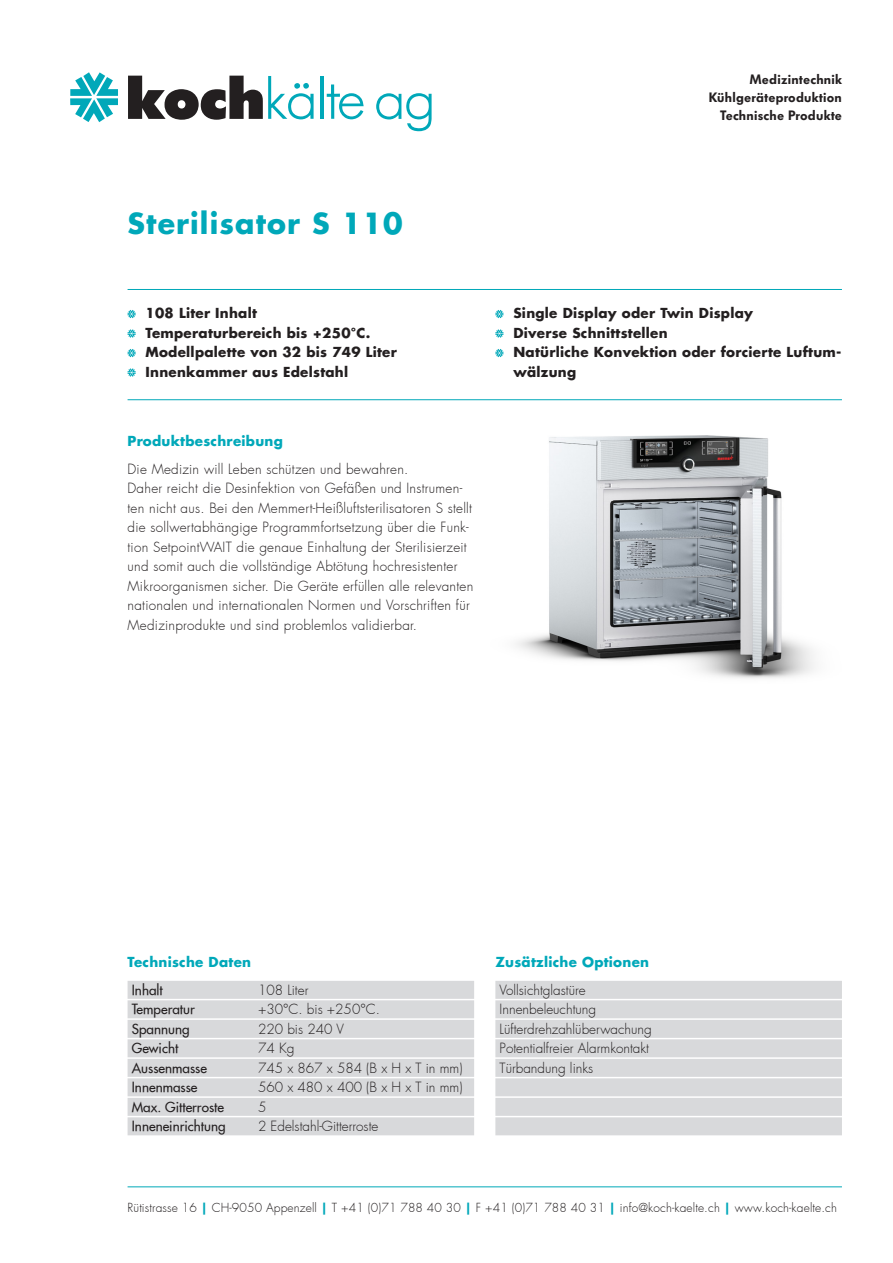
<style>
.page{position:relative;width:893px;height:1263px;background:#fff}
.page>*{position:absolute;margin:0;border:0;box-sizing:border-box;transform-origin:0 0}
.t1{font:700 28.5px "Futura";letter-spacing:.04em;color:#00a8b9}
.t2{font:300 13.5px/19.5px "Futura";letter-spacing:.02em;color:#231f20}
.Aufzählung{font:700 13.5px/19.5px "Futura";letter-spacing:.02em;color:#231f20}
.t3{font:300 13.5px/19.5px "Futura";color:#231f20}
.t4{font:500 13.5px "Futura";color:#231f20}
.t5{font:700 13.5px "Futura";letter-spacing:.02em;color:#00a8b9}
.t6{font:600 13.5px/18px "Futura BQ";letter-spacing:.02em;color:#231f20;text-align:right}
.t7{font:300 12px "Futura";letter-spacing:.01em;color:#231f20}
.s1{font-weight:700;color:#00a8b9}
</style>
<div class="page">
<img style="left:516px;top:436px;width:299px;height:243px">
<svg style="left:128px;top:310px;width:8px;height:8px"></svg>
<svg style="left:128px;top:329px;width:8px;height:9px"></svg>
<svg style="left:128px;top:349px;width:8px;height:8px"></svg>
<svg style="left:128px;top:368px;width:8px;height:9px"></svg>
<svg style="left:495px;top:310px;width:8px;height:8px"></svg>
<svg style="left:495px;top:329px;width:8px;height:9px"></svg>
<svg style="left:495px;top:349px;width:8px;height:8px"></svg>
<svg style="left:70px;top:72px;width:48px;height:50px"></svg>
<svg style="left:128px;top:76px;width:186px;height:44px"></svg>
<hr style="left:320px;top:76px;width:3px;height:43px;background:#00a8b9">
<svg style="left:327px;top:84px;width:37px;height:35px"></svg>
<svg style="left:376px;top:93px;width:56px;height:38px"></svg>
<hr style="left:128px;top:289px;width:714px;height:1px;background:#00a8b9">
<hr style="left:128px;top:399px;width:714px;height:1px;background:#00a8b9">
<hr style="left:128px;top:1186px;width:714px;height:1px;background:#00a8b9">
<div style="left:495px;top:981px;width:347px;height:18px;background:#d8d9db"></div>
<div style="left:495px;top:1000px;width:347px;height:18px;background:#d8d9db"></div>
<div style="left:495px;top:1020px;width:347px;height:18px;background:#d8d9db"></div>
<div style="left:495px;top:1039px;width:347px;height:18px;background:#d8d9db"></div>
<div style="left:495px;top:1059px;width:347px;height:18px;background:#d8d9db"></div>
<div style="left:495px;top:1078px;width:347px;height:18px;background:#d8d9db"></div>
<div style="left:495px;top:1098px;width:347px;height:18px;background:#d8d9db"></div>
<div style="left:495px;top:1117px;width:347px;height:18px;background:#d8d9db"></div>
<div style="left:128px;top:981px;width:346px;height:18px;background:#d8d9db"></div>
<div style="left:128px;top:1000px;width:346px;height:18px;background:#d8d9db"></div>
<div style="left:128px;top:1020px;width:346px;height:18px;background:#d8d9db"></div>
<div style="left:128px;top:1039px;width:346px;height:18px;background:#d8d9db"></div>
<div style="left:128px;top:1059px;width:346px;height:18px;background:#d8d9db"></div>
<div style="left:128px;top:1078px;width:346px;height:18px;background:#d8d9db"></div>
<div style="left:128px;top:1098px;width:346px;height:18px;background:#d8d9db"></div>
<div style="left:128px;top:1117px;width:346px;height:18px;background:#d8d9db"></div>
<h1 class="t1" style="left:128px;top:204px;width:277px">Sterilisator S 110</h1>
<p class="Aufzählung" style="left:146px;top:303px;width:113px">108 Liter Inhalt</p>
<p class="Aufzählung" style="left:146px;top:323px;width:226px">Temperaturbereich bis +250°C.</p>
<p class="Aufzählung" style="left:146px;top:342px;width:253px">Modellpalette von 32 bis 749 Liter</p>
<p class="Aufzählung" style="left:146px;top:362px;width:204px">Innenkammer aus Edelstahl</p>
<p class="t5" style="left:128px;top:432px;width:157px">Produktbeschreibung</p>
<p class="t2" style="left:128px;top:460px;width:347px">Die Medizin will Leben schützen und bewahren.<br>Daher reicht die Desinfektion von Gefäßen und Instrumen&shy;ten nicht aus. Bei den Memmert-Heißluftsterilisatoren S stellt die sollwertabhängige Programmfortsetzung über die Funk&shy;tion SetpointWAIT die genaue Einhaltung der Sterilisierzeit und somit auch die vollständige Abtötung hochresistenter Mikroorganismen sicher. Die Geräte erfüllen alle relevanten nationalen und internationalen Normen und Vorschriften für Medizinprodukte und sind problemlos validierbar.</p>
<p class="t6" style="left:709px;top:71px;width:135px">Medizintechnik<br>Kühlgeräteproduktion<br>Technische Produkte</p>
<p class="Aufzählung" style="left:513px;top:303px;width:241px">Single Display oder Twin Display</p>
<p class="Aufzählung" style="left:513px;top:323px;width:156px">Diverse Schnittstellen</p>
<p class="Aufzählung" style="left:513px;top:342px;width:330px">Natürliche Konvektion oder forcierte Luftum&shy;wälzung</p>
<p class="t5" style="left:128px;top:953px;width:125px">Technische Daten</p>
<p class="t4" style="left:132px;top:981px;width:32px">Inhalt</p>
<p class="t3" style="left:258px;top:980px;width:52px">108 Liter</p>
<p class="t4" style="left:132px;top:1001px;width:64px">Temperatur</p>
<p class="t2" style="left:258px;top:1000px;width:123px">+30°C. bis +250°C.</p>
<p class="t4" style="left:132px;top:1020px;width:59px">Spannung</p>
<p class="t3" style="left:258px;top:1019px;width:88px">220 bis 240 V</p>
<p class="t4" style="left:132px;top:1040px;width:48px">Gewicht</p>
<p class="t2" style="left:258px;top:1039px;width:38px">74 Kg</p>
<p class="t4" style="left:132px;top:1059px;width:77px">Aussenmasse</p>
<p class="t3" style="left:258px;top:1058px;width:206px">745 x 867 x 584 (B x H x T in mm)</p>
<p class="t4" style="left:132px;top:1079px;width:67px">Innenmasse</p>
<p class="t3" style="left:258px;top:1078px;width:206px">560 x 480 x 400 (B x H x T in mm)</p>
<p class="t4" style="left:132px;top:1098px;width:94px">Max. Gitterroste</p>
<p class="t2" style="left:258px;top:1097px;width:10px">5</p>
<p class="t4" style="left:132px;top:1118px;width:95px">Inneneinrichtung</p>
<p class="t3" style="left:258px;top:1117px;width:122px">2 Edelstahl-Gitterroste</p>
<p class="t5" style="left:495px;top:953px;width:155px">Zusätzliche Optionen</p>
<p class="t3" style="left:500px;top:980px;width:154px">Vollsichtglastüre<br>Innenbeleuchtung<br>Lüfterdrehzahlüberwachung<br>Potentialfreier Alarmkontakt<br>Türbandung links</p>
<p class="t7" style="left:128px;top:1200px;width:711px">Rütistrasse 16 <span class="s1">|</span> CH-9050 Appenzell <span class="s1">|</span> T +41 (0)71 788 40 30 <span class="s1">|</span> F +41 (0)71 788 40 31 <span class="s1">|</span> info@koch-kaelte.ch <span class="s1">|</span> www.koch-kaelte.ch</p>
</div>
